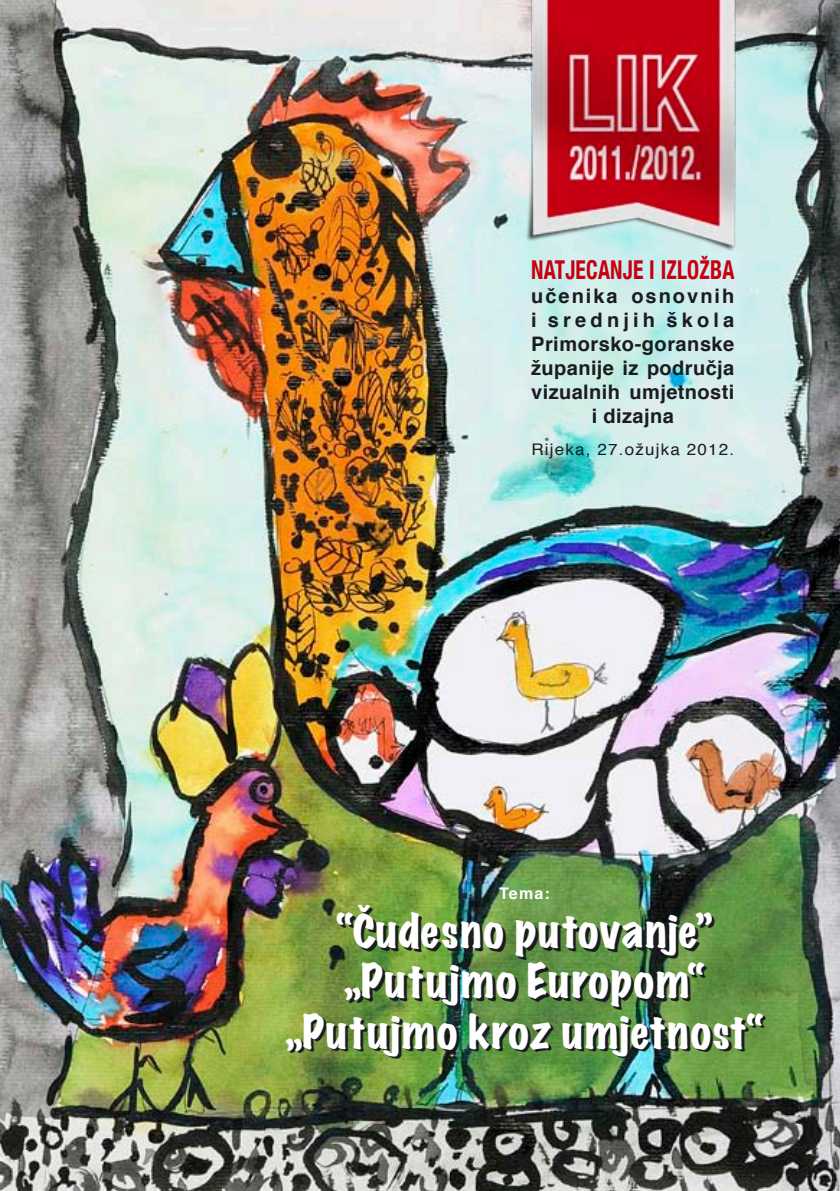
<style>
.page{position:relative;width:840px;height:1191px;background:#fff}
.page>*{position:absolute;margin:0;border:0;box-sizing:border-box;transform-origin:0 0}
.t1{font:expanded 42px/50.4px "Marker Felt";letter-spacing:.04em;color:#fff;text-align:center}
.t2{font:700 condensed 26px "Helvetica Neue";letter-spacing:.01em;color:#c60010;scale:.83 1}
.t3{font:700 20px/24px "Helvetica";letter-spacing:.025em;color:#1b1c20;text-align:center}
.t4{font:16px "Helvetica";letter-spacing:.07em;color:#1b1c20;scale:1.06 1}
.t5{font:700 16px "Helvetica";color:#fff}
.s1{font-size:50.4px}
</style>
<div class="page">
<img style="left:0;top:0;width:839px;height:1191px">
<img style="left:478px;top:0;width:310px;height:271px">
<h2 class="t2" style="left:531px;top:254px;width:246px">NATJECANJE I IZLOŽBA</h2>
<p class="t3" style="left:531px;top:284px;width:204px">učenika osnovnih i srednjih škola<br>Primorsko-goranske županije iz područja vizualnih umjetnosti i dizajna</p>
<p class="t4" style="left:531px;top:437px;width:192px">Rijeka, 27.ožujka 2012.</p>
<p class="t5" style="left:499px;top:880px;width:52px">Tema:</p>
<h1 class="t1" style="left:285px;top:904px;width:478px">“<span class="s1">Č</span>udesno putovanje” „Putujmo Europom“ „Putujmo kroz umjetnost“</h1>
</div>
